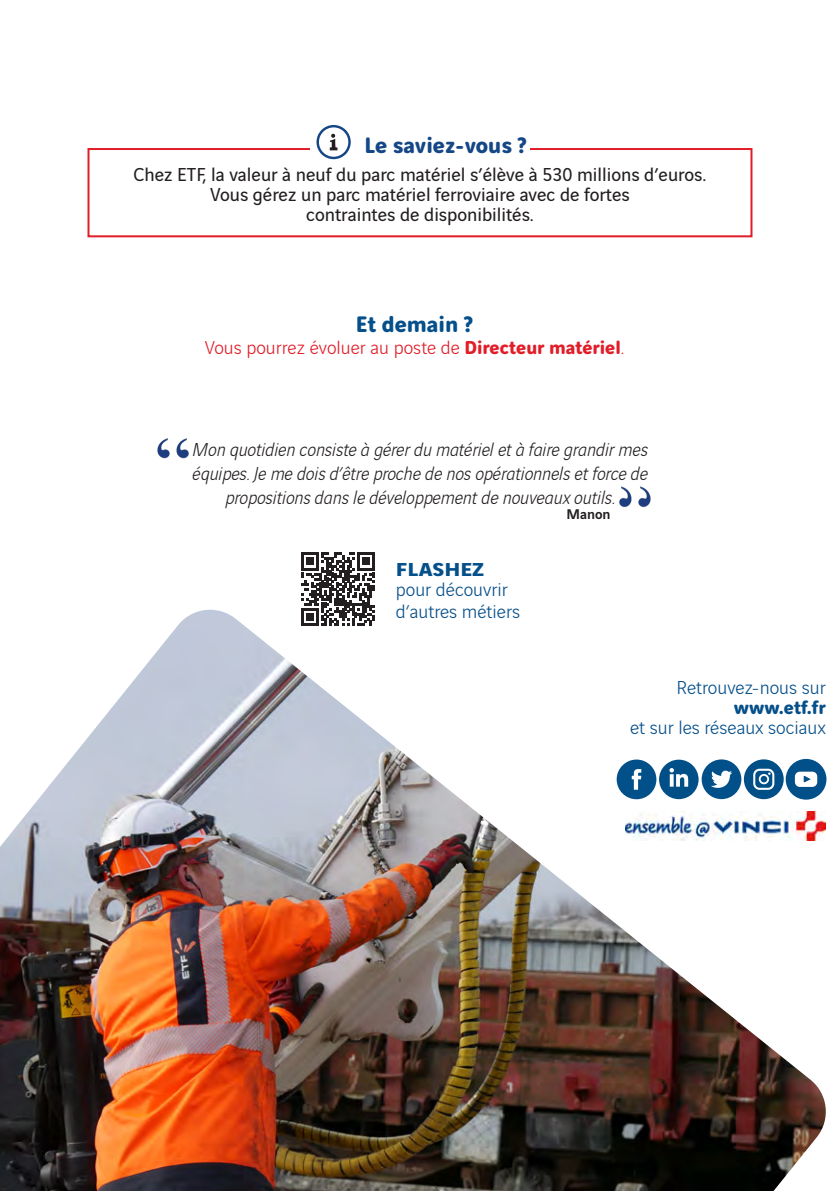
<style>
.page{position:relative;width:840px;height:1191px;background:#fff}
.page>*{position:absolute;margin:0;border:0;box-sizing:border-box;transform-origin:0 0}
.t1{font:700 24px "Vinci Rounded";color:#154787}
.t2{font:700 24px "Vinci Rounded";color:#054f8a}
.t3{font:italic 300 20px "Vinci Sans";color:#231f20}
.t4{font:20px "Vinci Sans";color:#231f20}
.t5{font:300 20px "Vinci Sans";color:#054f8a}
.t6{font:300 20px "Vinci Rounded";color:#e11d28}
.t7{font:700 20px "Vinci Rounded";color:#054f8a}
.t8{font:700 20px "Vinci Sans";color:#054f8a;scale:1.2 1}
.t9{font:500 15px "Vinci Sans";color:#231f20}
.s1{font-weight:700}
</style>
<div class="page">
<img style="left:0;top:610px;width:827px;height:581px">
<div style="left:87px;top:148px;width:665px;height:89px;border:2px solid #e11d28"></div>
<div style="left:310px;top:120px;width:219px;height:39px;background:#fff"></div>
<svg style="left:316px;top:125px;width:34px;height:34px"></svg>
<div style="left:701px;top:759px;width:40px;height:40px;background:#015089;border-radius:50%"></div>
<svg style="left:711px;top:770px;width:20px;height:18px"></svg>
<div style="left:743px;top:759px;width:40px;height:40px;background:#014f87;border-radius:50%"></div>
<svg style="left:753px;top:768px;width:20px;height:22px"></svg>
<div style="left:785px;top:759px;width:41px;height:40px;background:#015089;border-radius:50%"></div>
<svg style="left:794px;top:771px;width:22px;height:16px"></svg>
<div style="left:658px;top:759px;width:40px;height:40px;background:#014f87;border-radius:50%"></div>
<svg style="left:669px;top:768px;width:18px;height:18px"></svg>
<div style="left:616px;top:759px;width:40px;height:40px;background:#015089;border-radius:50%"></div>
<svg style="left:631px;top:769px;width:10px;height:20px"></svg>
<img style="left:624px;top:812px;width:201px;height:28px">
<div style="left:291px;top:542px;width:93px;height:93px;background:#fff"></div>
<svg style="left:301px;top:552px;width:73px;height:73px"></svg>
<img style="left:157px;top:438px;width:32px;height:21px">
<img style="left:619px;top:486px;width:31px;height:22px">
<p class="t1" style="left:364px;top:127px;width:163px">Le saviez-vous ?</p>
<p class="t4" style="left:133px;top:160px;width:574px">Chez ETF, la valeur à neuf du parc matériel s’élève à 530 millions d’euros.</p>
<p class="t4" style="left:210px;top:180px;width:420px">Vous gérez un parc matériel ferroviaire avec de fortes</p>
<p class="t4" style="left:306px;top:200px;width:229px">contraintes de disponibilités.</p>
<p class="t2" style="left:356px;top:307px;width:118px">Et demain ?</p>
<p class="t6" style="left:205px;top:334px;width:420px">Vous pourrez évoluer au poste de <span class="s1">Directeur matériel</span>.</p>
<p class="t3" style="left:192px;top:435px;width:456px">Mon quotidien consiste à gérer du matériel et à faire grandir mes</p>
<p class="t3" style="left:192px;top:459px;width:456px">équipes. Je me dois d’être proche de nos opérationnels et force de</p>
<p class="t3" style="left:225px;top:483px;width:391px">propositions dans le développement de nouveaux outils.</p>
<p class="t9" style="left:566px;top:503px;width:46px">Manon</p>
<p class="t8" style="left:396px;top:553px;width:75px">FLASHEZ</p>
<p class="t5" style="left:396px;top:575px;width:113px">pour découvrir</p>
<p class="t5" style="left:396px;top:597px;width:126px">d’autres métiers</p>
<p class="t5" style="left:676px;top:672px;width:151px">Retrouvez-nous sur</p>
<p class="t7" style="left:733px;top:692px;width:93px">www.etf.fr</p>
<p class="t5" style="left:629px;top:712px;width:197px">et sur les réseaux sociaux</p>
</div>
